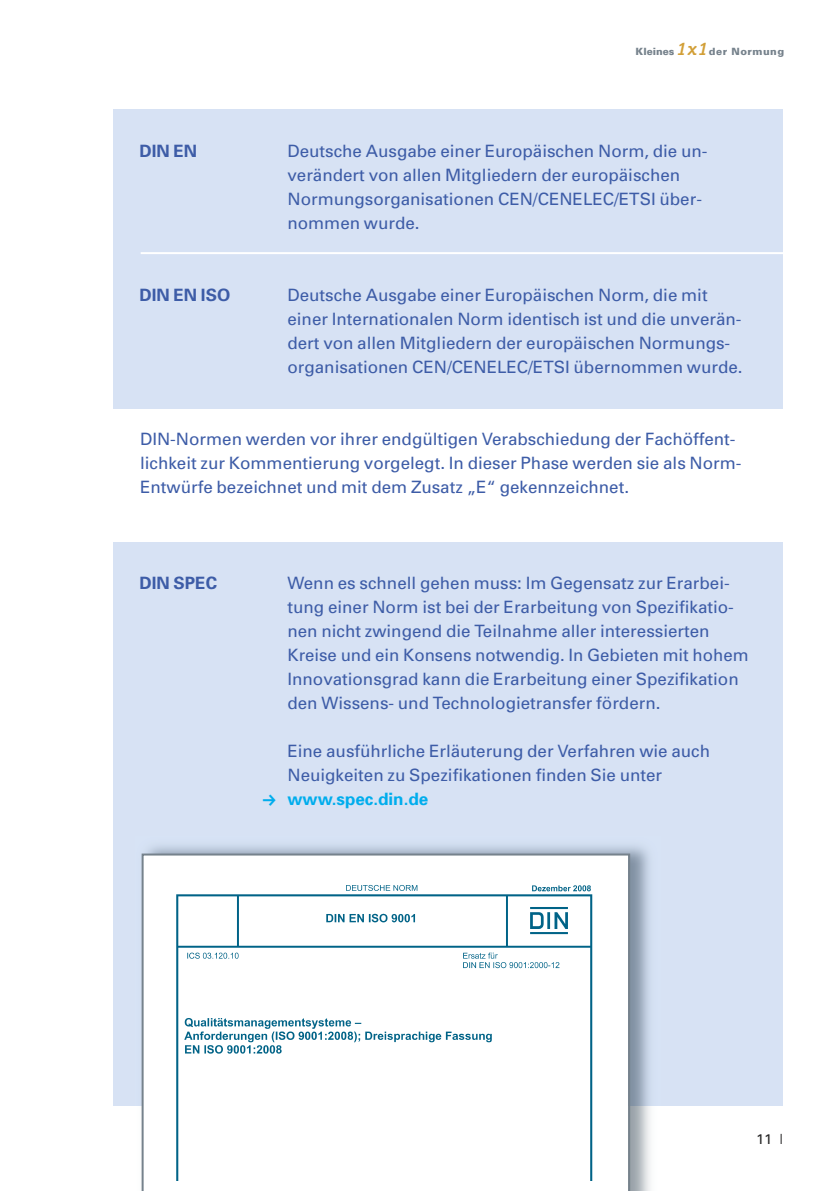
<style>
.page{position:relative;width:840px;height:1191px;background:#fff}
.page>*{position:absolute;margin:0;border:0;box-sizing:border-box;transform-origin:0 0}
.t1{font:17px/24px "Univers";color:#3d5ca7}
.t2{font:700 17px "Univers";color:#3d5ca7}
.t3{font:700 17px "Univers";color:#00aded}
.t4{font:14px "Univers";color:#272627}
.t5{font:900 10px "Univers";letter-spacing:.05em;color:#76828c}
.s1{font-family:"Officina Serif";font-weight:700;font-style:italic;font-size:18.2px;color:#d29f37}
</style>
<div class="page">
<div style="left:113px;top:109px;width:669px;height:996px;background:#d7e2f4"></div>
<div style="left:73px;top:409px;width:723px;height:132px;background:#fff"></div>
<img style="left:135px;top:845px;width:524px;height:346px">
<svg style="left:141px;top:853px;width:489px;height:338px"></svg>
<div style="left:146px;top:858px;width:481px;height:322px;background:#fff"></div>
<img style="left:176px;top:884px;width:417px;height:296px">
<hr style="left:141px;top:252px;width:683px;height:2px;background:#fff">
<p class="t2" style="left:139px;top:145px;width:59px">DIN EN</p>
<p class="t2" style="left:139px;top:289px;width:92px">DIN EN ISO</p>
<p class="t5" style="left:635px;top:48px;width:150px">Kleines <span class="s1">1x1</span>der Normung</p>
<p class="t1" style="left:287px;top:141px;width:421px">Deutsche Ausgabe einer Euro pä ischen Norm, die un - verändert von allen Mitgliedern der europäischen Normungsorganisationen CEN/CENELEC/ETSI über - nommen wurde.</p>
<p class="t1" style="left:287px;top:285px;width:456px">Deutsche Ausgabe einer Europä ischen Norm, die mit einer Inter natio nalen Norm identisch ist und die unverän&shy;dert von allen Mitgliedern der europäischen Nor mungs&shy;organisa tio nen CEN/CENELEC/ETSI übernommen wurde.</p>
<p class="t1" style="left:140px;top:429px;width:602px">DIN-Normen werden vor ihrer end gültigen Verab schie dung der Fachöffent - lichkeit zur Kommen tierung vor gelegt. In dieser Phase werden sie als Norm-<br>Entwürfe bezeichnet und mit dem Zusatz „E“ gekennzeichnet.</p>
<p class="t2" style="left:139px;top:577px;width:79px">DIN SPEC</p>
<p class="t1" style="left:287px;top:573px;width:462px">Wenn es schnell gehen muss: Im Gegensatz zur Er ar bei - tung einer Norm ist bei der Erarbeitung von Spezifi ka tio - nen nicht zwingend die Teilnahme aller interessierten Kreise und ein Konsens notwendig. In Gebieten mit hohem Innovationsgrad kann die Erarbei tung einer Spezifi kation den Wissens- und Techno logie transfer fördern.</p>
<p class="t1" style="left:287px;top:741px;width:424px">Eine ausführliche Erläuterung der Verfahren wie auch<br>Neuigkeiten zu Spezifikationen finden Sie unter</p>
<p class="t3" style="left:287px;top:793px;width:142px">www.spec.din.de</p>
<p class="t4" style="left:755px;top:1134px;width:28px">11 |</p>
</div>
